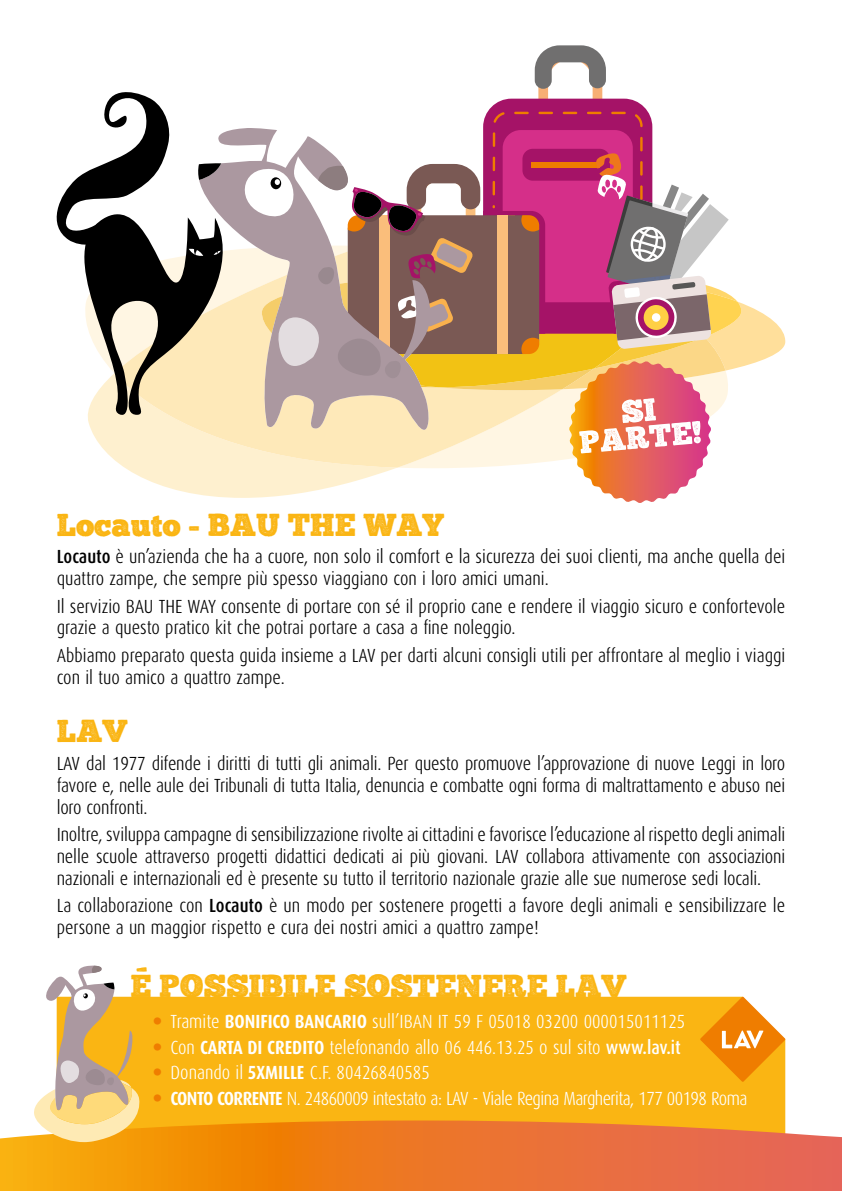
<style>
.page{position:relative;width:842px;height:1191px;background:#fff}
.page>*{position:absolute;margin:0;border:0;box-sizing:border-box;transform-origin:0 0}
.t1{font:32px "Chunk Five Print";color:#fab513}
.t2{font:300 19px/21.8px "Dax Condensed";color:#000}
.t3{font:300 19px "Dax Condensed";color:#fff}
.t4{font:300 19px "Dax Condensed";letter-spacing:-.03em;color:#fff}
.s1{font-weight:500}
.s2{font-family:"Dax";font-weight:900;color:#ef7d00}
.s3{font-weight:700}
</style>
<div class="page">
<div style="left:147px;top:996px;width:638px;height:124px;background:#fab513"></div>
<div style="left:114px;top:421px;width:75px;height:46px;background:#fef0cf"></div>
<svg style="left:84px;top:217px;width:105px;height:204px;background:#8e8879"></svg>
<svg style="left:56px;top:92px;width:116px;height:156px"></svg>
<svg style="left:0;top:1120px;width:842px;height:71px;background:#ee822c"></svg>
<svg style="left:700px;top:996px;width:85px;height:86px;background:#f49c21"></svg>
<svg style="left:722px;top:1030px;width:41px;height:18px"></svg>
<svg style="left:189px;top:45px;width:597px;height:458px"></svg>
<svg style="left:33px;top:965px;width:114px;height:177px"></svg>
<h1 class="t1" style="left:57px;top:510px;width:389px">Locauto - BAU THE WAY</h1>
<p class="t2" style="left:57px;top:546px;width:730px"><span class="s1">Locauto</span> è un’azienda che ha a cuore, non solo il comfort e la sicurezza dei suoi clienti, ma anche quella dei quattro zampe, che sempre più spesso viaggiano con i loro amici umani.</p>
<p class="t2" style="left:57px;top:595px;width:730px">Il servizio BAU THE WAY consente di portare con sé il proprio cane e rendere il viaggio sicuro e confortevole grazie a questo pratico kit che potrai portare a casa a fine noleggio.</p>
<p class="t2" style="left:57px;top:644px;width:730px">Abbiamo preparato questa guida insieme a LAV per darti alcuni consigli utili per affrontare al meglio i viaggi con il tuo amico a quattro zampe.</p>
<h1 class="t1" style="left:57px;top:717px;width:72px">LAV</h1>
<p class="t2" style="left:57px;top:752px;width:730px;text-align:justify">LAV dal 1977 difende i diritti di tutti gli animali. Per questo promuove l’approvazione di nuove Leggi in loro favore e, nelle aule dei Tribunali di tutta Italia, denuncia e combatte ogni forma di maltrattamento e abuso nei loro confronti.</p>
<p class="t2" style="left:57px;top:824px;width:730px;text-align:justify">Inoltre, sviluppa campagne di sensibilizzazione rivolte ai cittadini e favorisce l’educazione al rispetto degli animali nelle scuole attraverso progetti didattici dedicati ai più giovani. LAV collabora attivamente con associazioni nazionali e internazionali ed è presente su tutto il territorio nazionale grazie alle sue numerose sedi locali.</p>
<p class="t2" style="left:57px;top:895px;width:730px">La collaborazione con <span class="s1">Locauto</span> è un modo per sostenere progetti a favore degli animali e sensibilizzare le persone a un maggior rispetto e cura dei nostri amici a quattro zampe!</p>
<h1 class="t1" style="left:130px;top:971px;width:497px">E POSSIBILE SOSTENERE LAV</h1>
<p class="t3" style="left:153px;top:1011px;width:534px"><span class="s2">•</span> Tramite <span class="s3">BONIFICO BANCARIO</span> sull’IBAN IT 59 F 05018 03200 000015011125</p>
<p class="t3" style="left:153px;top:1037px;width:529px"><span class="s2">•</span> Con <span class="s3">CARTA DI CREDITO</span> telefonando allo 06 446.13.25 o sul sito <span class="s1">www.lav.it</span></p>
<p class="t3" style="left:153px;top:1062px;width:278px"><span class="s2">•</span> Donando il <span class="s3">5XMILLE</span> C.F. 80426840585</p>
<p class="t4" style="left:153px;top:1088px;width:596px"><span class="s2">•</span> <span class="s3">CONTO CORRENTE</span> N. 24860009 intestato a: LAV - Viale Regina Margherita, 177 00198 Roma</p>
</div>
